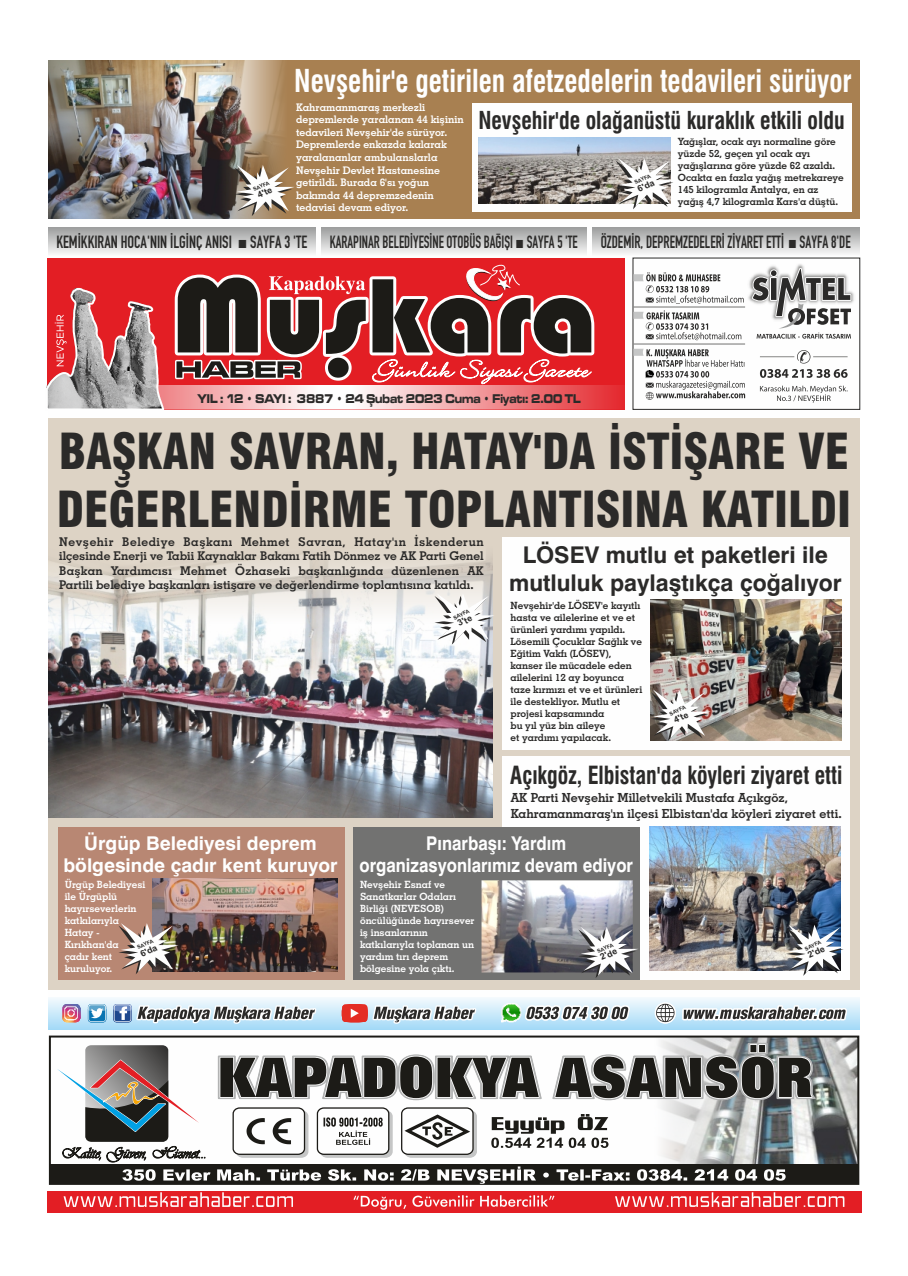
<style>
.page{position:relative;width:908px;height:1276px;background:#fff}
.page>*{position:absolute;margin:0;border:0;box-sizing:border-box;transform-origin:0 0}
.t1{font:900 condensed 48.4px/58px "Swiss 721 BT";color:#2b2a29}
.t2{font:700 condensed 30.7px "Swiss 721 BT";color:#fefefe;scale:.9 1}
.t3{font:700 condensed 24.4px "Swiss 721 BT";color:#2b2a29;scale:.9 1}
.t4{font:700 condensed 24.1px "Swiss 721 BT";color:#2b2a29;scale:.91 1}
.t5{font:700 23px/27.6px "Swiss 721 BT";color:#2b2a29;text-align:center}
.t6{font:700 19px/22.7px "Swiss 721 BT";color:#fefefe;text-align:center}
.t7{font:700 19px/22.7px "Swiss 721 BT";color:#fefefe;text-align:center;scale:.89 1}
.t8{font:17.4px "DIN Eng Con";color:#2b2a29;scale:.81 1}
.t9{font:17.4px "DIN Eng Con";color:#2b2a29;scale:.83 1}
.t10{font:17.4px "DIN Eng Con";color:#2b2a29;scale:.91 1}
.t11{font:13.1px "Microgramma D Bold Exte";color:#2b2a29;scale:.78 1}
.t12{font:12.5px/15px "Geometric Slabserif 703 Bold BT";color:#2b2a29}
.t13{font:12.1px/14.5px "Geometric Slabserif 703 Bold BT";color:#2b2a29;text-align:justify}
.t14{font:10.5px/12.6px "Geometric Slabserif 703 Bold BT";color:#fefefe}
.t15{font:10px/12px "Geometric Slabserif 703 Bold BT";color:#2b2a29}
.t16{font:10px/12px "Geometric Slabserif 703 Bold BT";color:#fefefe}
.t17{font:700 8.8px "Arial";color:#2b2a29}
.t18{font:700 5.3px "Arial";color:#2b2a29}
.s1{font-family:"Arial"}
</style>
<div class="page">
<div style="left:47px;top:1191px;width:813px;height:21px;background:#e31e24"></div>
<svg style="left:353px;top:1195px;width:201px;height:14px"></svg>
<svg style="left:63px;top:1196px;width:70px;height:11px"></svg>
<svg style="left:615px;top:1192px;width:229px;height:15px"></svg>
<div style="left:47px;top:258px;width:577px;height:151px;background:#e31e24"></div>
<img style="left:164px;top:386px;width:458px;height:23px">
<svg style="left:174px;top:264px;width:421px;height:121px"></svg>
<svg style="left:46px;top:287px;width:118px;height:122px"></svg>
<img style="left:849px;top:1038px;width:6px;height:126px">
<div style="left:50px;top:1164px;width:807px;height:20px;background:#1c1b17"></div>
<svg style="left:134px;top:1184px;width:184px;height:29px"></svg>
<div style="left:48px;top:418px;width:811px;height:571px;background:#ddd3c5"></div>
<div style="left:48px;top:60px;width:811px;height:159px;background:#a88051"></div>
<img style="left:48px;top:60px;width:235px;height:159px">
<div style="left:472px;top:103px;width:378px;height:108px;background:#fefefe"></div>
<img style="left:478px;top:138px;width:192px;height:66px">
<img style="left:48px;top:558px;width:444px;height:259px">
<div style="left:502px;top:756px;width:347px;height:223px;background:#fefefe"></div>
<div style="left:502px;top:536px;width:347px;height:213px;background:#fefefe"></div>
<img style="left:650px;top:600px;width:190px;height:141px">
<img style="left:649px;top:827px;width:191px;height:96px">
<div style="left:58px;top:827px;width:286px;height:152px;background:#b88773"></div>
<div style="left:353px;top:827px;width:286px;height:152px;background:#727271"></div>
<img style="left:152px;top:878px;width:185px;height:45px">
<img style="left:481px;top:880px;width:151px;height:43px">
<div style="left:632px;top:257px;width:227px;height:153px;border:1px solid #2b2a29"></div>
<img style="left:770px;top:264px;width:84px;height:40px">
<svg style="left:633px;top:267px;width:218px;height:135px"></svg>
<svg style="left:321px;top:227px;width:265px;height:27px;background:#c7c8c8"></svg>
<svg style="left:48px;top:227px;width:268px;height:27px;background:#c7c8c8"></svg>
<svg style="left:592px;top:227px;width:267px;height:27px;background:#c7c8c8"></svg>
<svg style="left:234px;top:165px;width:60px;height:51px"></svg>
<svg style="left:615px;top:158px;width:58px;height:51px"></svg>
<svg style="left:434px;top:593px;width:60px;height:51px;background:#dcdcdc"></svg>
<svg style="left:48px;top:923px;width:801px;height:260px"></svg>
<svg style="left:650px;top:689px;width:60px;height:52px"></svg>
<p class="t18" style="left:253px;top:187px;width:19px;rotate:-24deg">SAYFA</p>
<p class="t17" style="left:256px;top:192px;width:17px;rotate:-24deg">4'te</p>
<h2 class="t2" style="left:294px;top:69px;width:620px">Nevşehir'e getirilen afetzedelerin tedavileri sürüyor</h2>
<p class="t14" style="left:296px;top:102px;width:169px">Kahramanmaraş merkezli depremlerde yaralanan 44 kişinin tedavileri Nevşehir'de sürüyor.<br>Depremlerde enkazda kalarak yaralananlar ambulanslarla<br>Nevşehir Devlet Hastanesine getirildi. Burada 6'sı yoğun bakımda 44 depremzedenin tedavisi devam ediyor.</p>
<h3 class="t4" style="left:478px;top:111px;width:404px">Nevşehir'de olağanüstü kuraklık etkili oldu</h3>
<p class="t15" style="left:677px;top:136px;width:167px">Yağışlar, ocak ayı normaline göre yüzde 52, geçen yıl ocak ayı yağışlarına göre yüzde 62 azaldı.<br>Ocakta en fazla yağış metrekareye<br>145 kilogramla Antalya, en az yağış 4,7 kilogramla Kars'a düştü.</p>
<p class="t18" style="left:633px;top:181px;width:19px;rotate:-24deg">SAYFA</p>
<p class="t17" style="left:636px;top:186px;width:19px;rotate:-24deg">6'da</p>
<h3 class="t10" style="left:56px;top:232px;width:277px">KEMÝKKIRAN HOCA'NIN ÝLGÝNÇ ANISI <span class="s1">■</span> SAYFA 3 'TE</h3>
<h3 class="t8" style="left:329px;top:232px;width:307px">KARAPINAR BELEDÝYESÝNE OTOBÜS BAÐIÞI <span class="s1">■</span> SAYFA 5 'TE</h3>
<h3 class="t9" style="left:600px;top:232px;width:302px">ÖZDEMÝR, DEPREMZEDELERÝ ZÝYARET ETTÝ <span class="s1">■</span> SAYFA 8'DE</h3>
<h3 class="t11" style="left:197px;top:392px;width:492px">YIL : 12 • SAYI : 3887 • 24 Şubat 2023 Cuma • Fiyatı: 2.00 TL</h3>
<h1 class="t1" style="left:57px;top:427px;width:795px">BAŞKAN SAVRAN, HATAY'DA İSTİŞARE VE<br>DEĞERLENDİRME TOPLANTISINA KATILDI</h1>
<p class="t13" style="left:59px;top:535px;width:425px">Nevşehir Belediye Başkanı Mehmet Savran, Hatay'ın İskenderun ilçesinde Enerji ve Tabii Kaynaklar Bakanı Fatih Dönmez ve AK Parti Genel Başkan Yardımcısı Mehmet Özhaseki başkanlığında düzenlenen AK Partili belediye başkanları istişare ve değerlendirme toplantısına katıldı.</p>
<h3 class="t5" style="left:509px;top:543px;width:334px">LÖSEV mutlu et paketleri ile mutluluk paylaştıkça çoğalıyor</h3>
<p class="t15" style="left:510px;top:600px;width:133px">Nevşehir'de LÖSEV'e kayıtlı hasta ve ailelerine et ve et ürünleri yardımı yapıldı.<br>Lösemili Çocuklar Sağlık ve<br>Eğitim Vakfı (LÖSEV), kanser ile mücadele eden ailelerini 12 ay boyunca taze kırmızı et ve et ürünleri ile destekliyor. Mutlu et projesi kapsamında<br>bu yıl yüz bin aileye<br>et yardımı yapılacak.</p>
<h3 class="t3" style="left:510px;top:765px;width:370px">Açıkgöz, Elbistan'da köyleri ziyaret etti</h3>
<p class="t12" style="left:510px;top:791px;width:332px">AK Parti Nevşehir Milletvekili Mustafa Açıkgöz,<br>Kahramanmaraş'ın ilçesi Elbistan'da köyleri ziyaret etti.</p>
<h3 class="t6" style="left:63px;top:833px;width:275px">Ürgüp Belediyesi deprem bölgesinde çadır kent kuruyor</h3>
<p class="t16" style="left:65px;top:879px;width:82px">Ürgüp Belediyesi ile Ürgüplü hayırseverlerin katkılarıyla<br>Hatay -<br>Kırıkhan'da çadır kent kuruluyor.</p>
<p class="t18" style="left:452px;top:616px;width:19px;rotate:-24deg">SAYFA</p>
<p class="t17" style="left:456px;top:620px;width:17px;rotate:-24deg">3'te</p>
<p class="t18" style="left:668px;top:712px;width:19px;rotate:-24deg">SAYFA</p>
<p class="t17" style="left:672px;top:717px;width:17px;rotate:-24deg">4'te</p>
<h3 class="t7" style="left:359px;top:833px;width:309px">Pınarbaşı: Yardım organizasyonlarımız devam ediyor</h3>
<p class="t16" style="left:360px;top:879px;width:116px">Nevşehir Esnaf ve<br>Sanatkarlar Odaları<br>Birliği (NEVESOB) öncülüğünde hayırsever iş insanlarının katkılarıyla toplanan un yardım tırı deprem bölgesine yola çıktı.</p>
<p class="t18" style="left:137px;top:945px;width:19px;rotate:-24deg">SAYFA</p>
<p class="t17" style="left:139px;top:950px;width:19px;rotate:-24deg">6'da</p>
<p class="t18" style="left:596px;top:949px;width:19px;rotate:-24deg">SAYFA</p>
<p class="t18" style="left:803px;top:947px;width:19px;rotate:-24deg">SAYFA</p>
<p class="t17" style="left:806px;top:952px;width:19px;rotate:-24deg">2'de</p>
<p class="t17" style="left:599px;top:954px;width:19px;rotate:-24deg">2'de</p>
</div>
